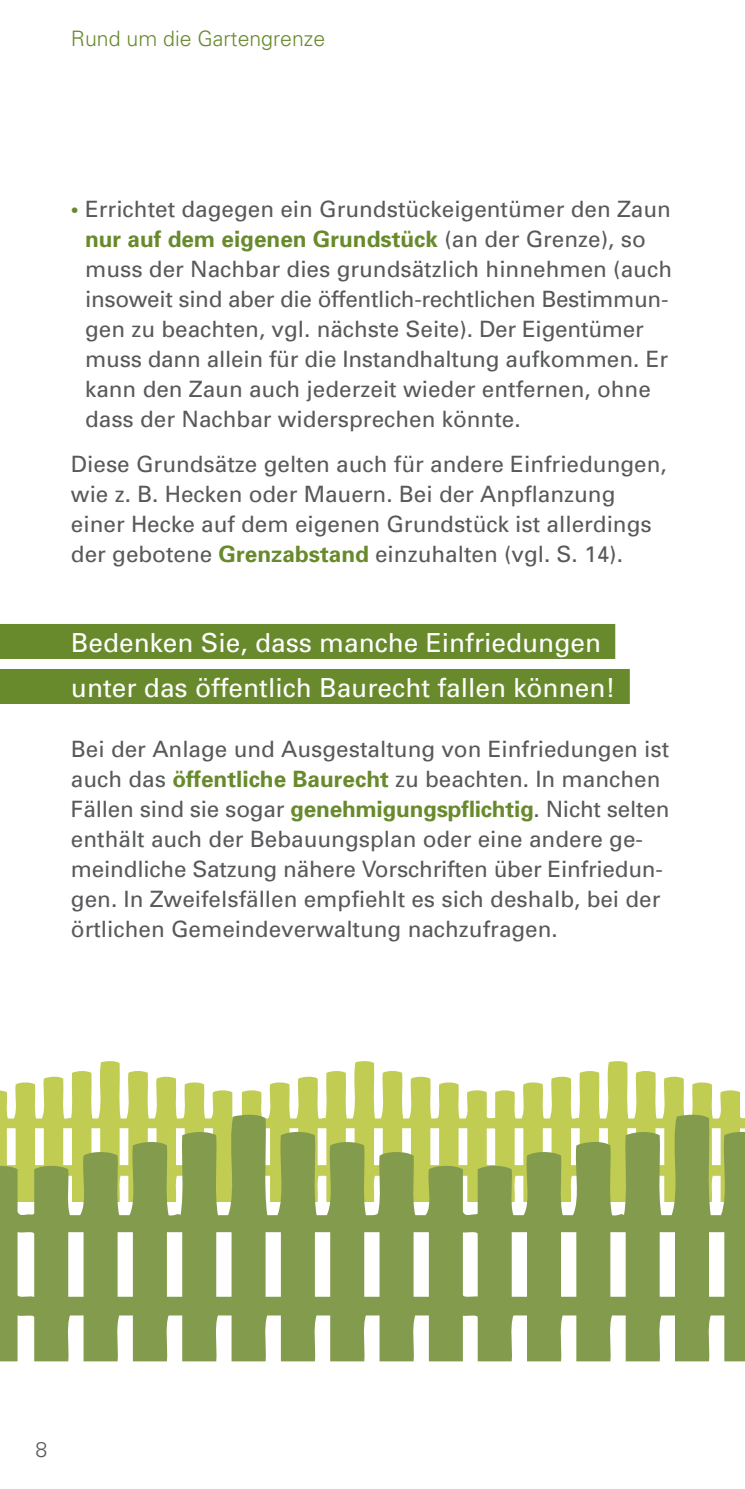
<style>
.page{position:relative;width:745px;height:1489px;background:#fff}
.page>*{position:absolute;margin:0;border:0;box-sizing:border-box;transform-origin:0 0}
.H4-Zwischenhead_link{font:26.25px "Univers";color:#fff}
.P-Copy{font:22.5px/30px "Univers";color:#58595b}
.t1{font:300 21.25px "Univers";color:#688a2c}
.t2{font:300 21.25px "Univers";color:#58595b}
.s1{font-weight:700;color:#688a2c}
</style>
<div class="page">
<div style="left:0;top:624px;width:615px;height:35px;background:#688a2c"></div>
<div style="left:0;top:669px;width:629px;height:35px;background:#688a2c"></div>
<svg style="left:0;top:1061px;width:741px;height:300px"></svg>
<svg style="left:478px;top:1113px;width:266px;height:248px;fill:#829b4c"></svg>
<svg style="left:19px;top:1113px;width:459px;height:248px;fill:#829b4c"></svg>
<p class="t1" style="left:71px;top:25px;width:255px">Rund um die Gartengrenze</p>
<p class="P-Copy" style="left:85px;top:194px;width:588px;text-indent:-14px"><span class="s1">•</span> Errichtet dagegen ein Grundstückeigentümer den Zaun <span class="s1">nur auf dem eigenen Grundstück</span> (an der Grenze), so muss der Nachbar dies grundsätzlich hinnehmen (auch insoweit sind aber die öffentlich-rechtlichen Bestimmun&shy;gen zu beachten, vgl. nächste Seite). Der Eigentümer muss dann allein für die Instandhaltung aufkommen. Er kann den Zaun auch jederzeit wieder entfernen, ohne dass der Nachbar widersprechen könnte.</p>
<p class="P-Copy" style="left:71px;top:449px;width:597px">Diese Grundsätze gelten auch für andere Einfriedungen, wie z. B. Hecken oder Mauern. Bei der Anpflanzung einer Hecke auf dem eigenen Grundstück ist allerdings der gebotene <span class="s1">Grenzabstand</span> einzuhalten (vgl. S. 14).</p>
<h4 class="H4-Zwischenhead_link" style="left:71px;top:626px;width:531px">Bedenken Sie, dass manche Einfriedungen</h4>
<h4 class="H4-Zwischenhead_link" style="left:71px;top:671px;width:546px">unter das öffentlich Baurecht fallen können!</h4>
<p class="P-Copy" style="left:71px;top:734px;width:599px">Bei der Anlage und Ausgestaltung von Einfriedungen ist auch das <span class="s1">öffentliche Baurecht</span> zu beachten. In manchen Fällen sind sie sogar <span class="s1">genehmigungspflichtig</span>. Nicht selten enthält auch der Bebauungsplan oder eine andere ge&shy;meindliche Satzung nähere Vorschriften über Einfriedun&shy;gen. In Zweifelsfällen empfiehlt es sich deshalb, bei der örtlichen Gemeindeverwaltung nachzufragen.</p>
<p class="t2" style="left:35px;top:1435px;width:13px">8</p>
</div>
